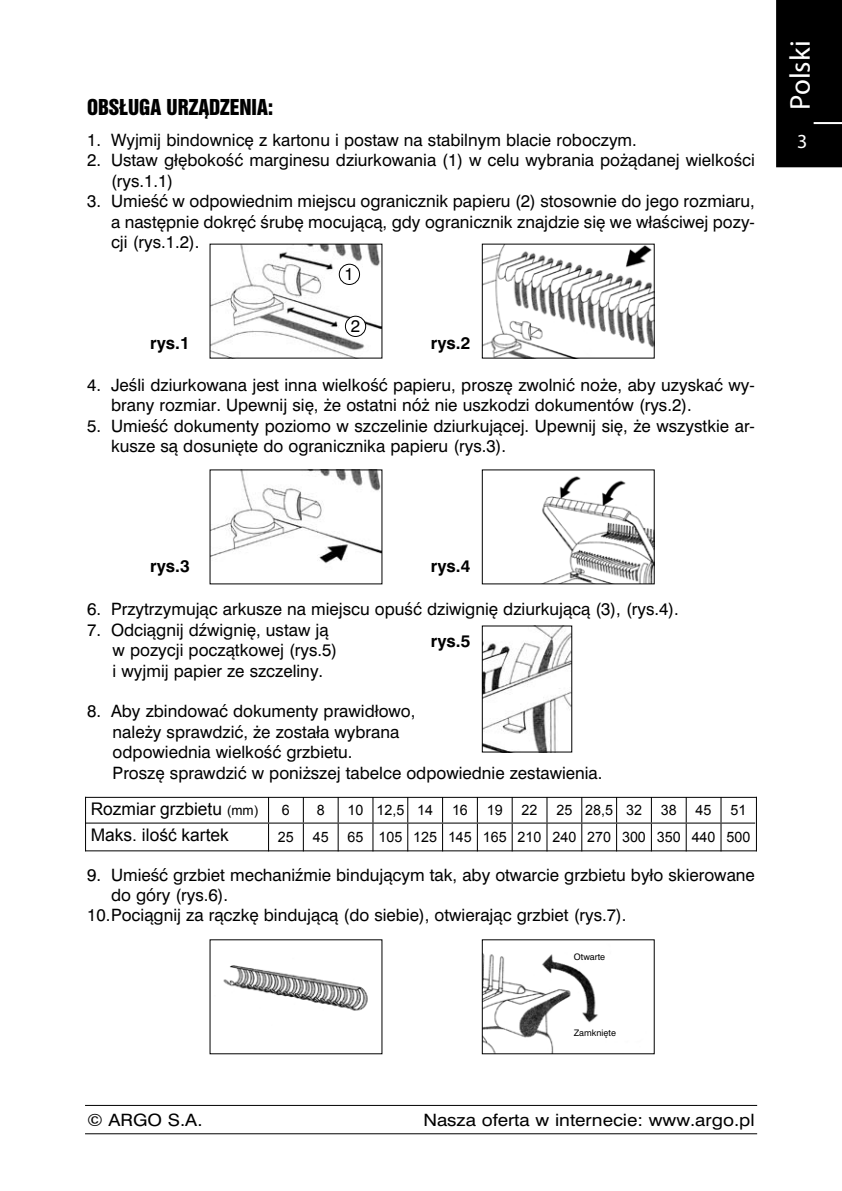
<style>
.page{position:relative;width:842px;height:1191px;background:#fff}
.page>*{position:absolute;margin:0;border:0;box-sizing:border-box;transform-origin:0 0}
.t1{font:28.8px "Myriad Pro";color:#fff}
.t2{font:20px "Szwajcar Inserat EE";color:#000}
.t3{font:20px "Myriad Pro";color:#fff}
.t4{font:17.4px "Arial";color:#000}
.t5{font:17px/20.4px "Szwajcar EE";color:#000}
.t6{font:17px "Szwajcar EE";color:#000;scale:1.11 1}
.t7{font:700 17px "Szwajcar EE";color:#000}
.t8{font:14.4px "Arial";color:#000}
.t9{font:9px "Szwajcar EE";color:#000}
.s1{font-size:13.4px}
</style>
<div class="page">
<hr style="left:85px;top:1105px;width:672px;height:1px;background:#000">
<hr style="left:85px;top:1133px;width:672px;height:1px;background:#000">
<div style="left:776px;top:0;width:66px;height:167px;background:#000"></div>
<hr style="left:814px;top:122px;width:28px;height:2px;background:#fff">
<img style="left:212px;top:246px;width:168px;height:110px">
<img style="left:484px;top:246px;width:168px;height:110px">
<img style="left:212px;top:471px;width:168px;height:93px">
<img style="left:542px;top:476px;width:110px;height:106px">
<div style="left:345px;top:316px;width:21px;height:20px;background:#fff;border-radius:50%"></div>
<div style="left:345px;top:316px;width:21px;height:21px;border:1px solid #000;border-radius:50%"></div>
<div style="left:339px;top:264px;width:21px;height:20px;background:#fff;border-radius:50%"></div>
<div style="left:339px;top:264px;width:21px;height:21px;border:1px solid #000;border-radius:50%"></div>
<img style="left:484px;top:628px;width:86px;height:122px">
<div style="left:482px;top:626px;width:90px;height:126px;border:1px solid #000"></div>
<img style="left:223px;top:965px;width:145px;height:46px">
<img style="left:484px;top:954px;width:114px;height:98px">
<svg style="left:86px;top:798px;width:669px;height:52px"></svg>
<hr style="left:85px;top:797px;width:672px;height:1px;background:#000">
<hr style="left:85px;top:850px;width:672px;height:1px;background:#000">
<hr style="left:85px;top:797px;width:1px;height:54px;background:#000">
<hr style="left:756px;top:797px;width:1px;height:54px;background:#000">
<p class="t2" style="left:87px;top:94px;width:188px">OBSŁUGA URZĄDZENIA:</p>
<p class="t5" style="left:87px;top:130px;width:551px">1. Wyjmij bindownicę z kartonu i postaw na stabilnym blacie roboczym.</p>
<p class="t5" style="left:111px;top:150px;width:645px;text-indent:-24px">2. Ustaw głębokość marginesu dziurkowania (1) w celu wybrania pożądanej wielkości (rys.1.1)</p>
<p class="t5" style="left:111px;top:191px;width:645px;text-align:justify;text-indent:-24px">3. Umieść w odpowiednim miejscu ogranicznik papieru (2) stosownie do jego rozmiaru, a następnie dokręć śrubę mocującą, gdy ogranicznik znajdzie się we właściwej pozy&shy;cji (rys.1.2).</p>
<p class="t5" style="left:345px;top:263px;width:11px">1</p>
<p class="t5" style="left:351px;top:315px;width:11px">2</p>
<p class="t7" style="left:150px;top:333px;width:41px">rys.1</p>
<p class="t7" style="left:431px;top:333px;width:41px">rys.2</p>
<p class="t5" style="left:111px;top:374px;width:645px;text-indent:-24px">4. Jeśli dziurkowana jest inna wielkość papieru, proszę zwolnić noże, aby uzyskać wy&shy;brany rozmiar. Upewnij się, że ostatni nóż nie uszkodzi dokumentów (rys.2).</p>
<p class="t5" style="left:111px;top:415px;width:645px;text-indent:-24px">5. Umieść dokumenty poziomo w szczelinie dziurkującej. Upewnij się, że wszystkie ar&shy;kusze są dosunięte do ogranicznika papieru (rys.3).</p>
<h1 class="t1" style="left:782px;top:110px;width:71px;rotate:-90deg">Polski</h1>
<p class="t3" style="left:797px;top:129px;width:12px">3</p>
<p class="t7" style="left:150px;top:555px;width:41px">rys.3</p>
<p class="t7" style="left:431px;top:555px;width:41px">rys.4</p>
<p class="t5" style="left:87px;top:599px;width:593px">6. Przytrzymując arkusze na miejscu opuść dziwignię dziurkującą (3), (rys.4).</p>
<p class="t5" style="left:113px;top:619px;width:226px;text-indent:-26px">7. Odciągnij dźwignię, ustaw ją w pozycji początkowej (rys.5) i wyjmij papier ze szczeliny.</p>
<p class="t5" style="left:113px;top:701px;width:491px;text-indent:-26px">8. Aby zbindować dokumenty prawidłowo,<br>należy sprawdzić, że została wybrana<br>odpowiednia wielkość grzbietu.<br>Proszę sprawdzić w poniższej tabelce odpowiednie zestawienia.</p>
<p class="t7" style="left:431px;top:630px;width:41px">rys.5</p>
<p class="t4" style="left:91px;top:798px;width:169px">Rozmiar grzbietu <span class="s1">(mm)</span></p>
<p class="t8" style="left:282px;top:800px;width:9px">6</p>
<p class="t8" style="left:317px;top:800px;width:9px">8</p>
<p class="t8" style="left:348px;top:800px;width:87px">10 12,5 14</p>
<p class="t8" style="left:452px;top:800px;width:17px">16</p>
<p class="t8" style="left:487px;top:800px;width:17px">19</p>
<p class="t8" style="left:522px;top:800px;width:17px">22</p>
<p class="t8" style="left:556px;top:800px;width:87px">25 28,5 32</p>
<p class="t8" style="left:661px;top:800px;width:17px">38</p>
<p class="t8" style="left:696px;top:800px;width:17px">45</p>
<p class="t8" style="left:730px;top:800px;width:17px">51</p>
<p class="t4" style="left:91px;top:824px;width:140px">Maks. ilość kartek</p>
<p class="t8" style="left:278px;top:828px;width:17px">25</p>
<p class="t8" style="left:313px;top:828px;width:17px">45</p>
<p class="t8" style="left:348px;top:828px;width:404px">65 105 125 145 165 210 240 270 300 350 440 500</p>
<p class="t5" style="left:87px;top:864px;width:669px">9. Umieść grzbiet mechaniźmie bindującym tak, aby otwarcie grzbietu było skierowane</p>
<p class="t5" style="left:111px;top:884px;width:119px">do góry (rys.6).</p>
<p class="t5" style="left:87px;top:905px;width:541px">10.Pociągnij za rączkę bindującą (do siebie), otwierając grzbiet (rys.7).</p>
<p class="t9" style="left:574px;top:951px;width:33px">Otwarte</p>
<p class="t9" style="left:574px;top:1026px;width:44px">Zamknięte</p>
<p class="t6" style="left:87px;top:1109px;width:106px">© ARGO S.A.</p>
<p class="t6" style="left:423px;top:1109px;width:300px">Nasza oferta w internecie: www.argo.pl</p>
</div>
